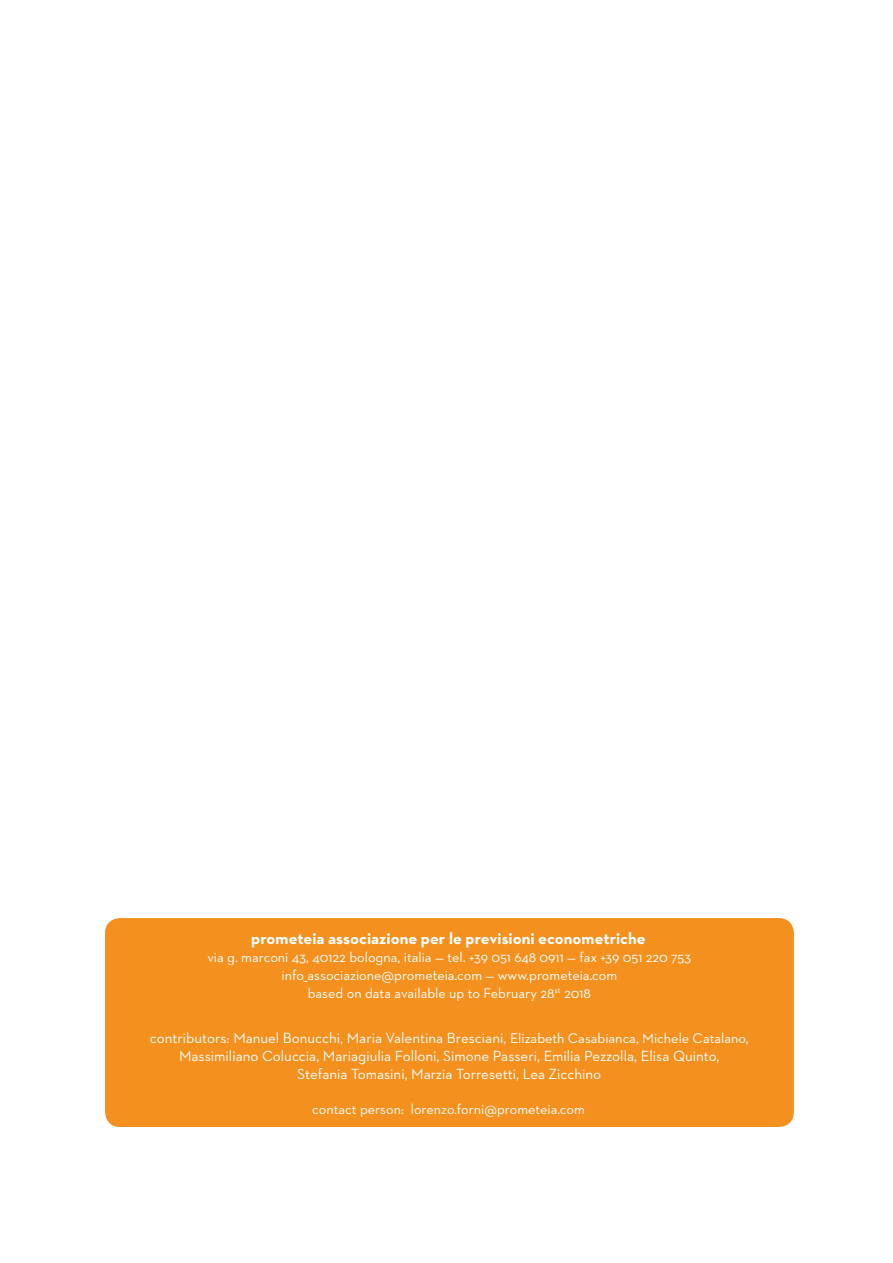
<style>
.page{position:relative;width:893px;height:1263px;background:#fff}
.page>*{position:absolute;margin:0;border:0;box-sizing:border-box;transform-origin:0 0}
.t1{font:700 16.5px "Neutraface 2 Text";color:#fff}
.t2{font:15px/18px "Neutraface 2 Text";color:#fff;text-align:center}
.t3{font:14.25px "Neutraface 2 Text";color:#fff}
.t4{font:14.25px "Neutra Text";color:#fff}
.s1{font-size:14.25px}
</style>
<div class="page">
<div style="left:105px;top:918px;width:689px;height:209px;background:#f4901d;border-radius:15px"></div>
<p class="t1" style="left:251px;top:927px;width:396px">prometeia associazione per le previsioni econometriche</p>
<p class="t3" style="left:207px;top:948px;width:485px">via g. marconi 43, 40122 bologna, italia — tel. +39 051 648 0911 — fax +39 051 220 753</p>
<p class="t4" style="left:281px;top:966px;width:337px">info_associazione@prometeia.com — www.prometeia.com</p>
<p class="t3" style="left:308px;top:984px;width:285px">based on data available up to February 28<sup>st</sup> 2018</p>
<p class="t2" style="left:150px;top:1028px;width:600px">contributors: Manuel Bonucchi, Maria Valentina Bresciani, <span class="s1">Elizabeth Casabianca, Michele Catalano,<br></span>Massimiliano Coluccia, Mariagiulia Folloni, Simone Passeri, Emilia Pezzolla, Elisa Quinto,<br>Stefania Tomasini, Marzia Torresetti, Lea Zicchino</p>
<p class="t3" style="left:312px;top:1100px;width:274px">contact person: lorenzo.forni@prometeia.com</p>
</div>
